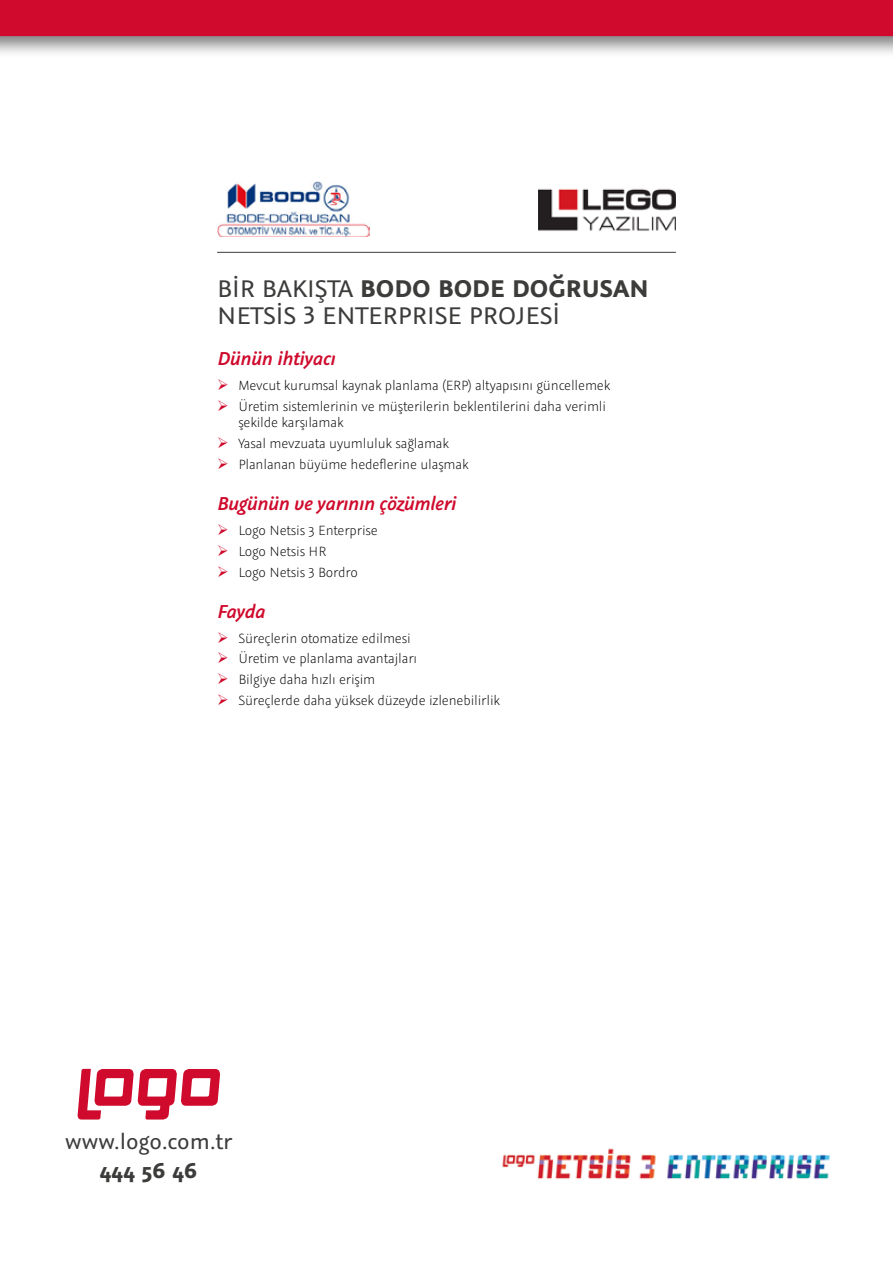
<style>
.page{position:relative;width:893px;height:1263px;background:#fff}
.page>*{position:absolute;margin:0;border:0;box-sizing:border-box;transform-origin:0 0}
.t1{font:27px/27px "Graublau Sans";color:#3c3c3b}
.t2{font:24px "Graublau Sans";color:#3c3c3b}
.t3{font:700 24px "Graublau Sans";color:#3c3c3b}
.t4{font:italic 21px "Graublau Sans Smbold";letter-spacing:-.02em;color:#cf0a2c}
.t5{font:300 15px/16.5px "Graublau Sans";letter-spacing:-.01em;color:#000}
.s1{font-weight:700}
.s2{color:#cf0a2c}
</style>
<div class="page">
<svg style="left:0;top:0;width:893px;height:53px;background:#ca435a"></svg>
<svg style="left:77px;top:1069px;width:144px;height:50px"></svg>
<img style="left:217px;top:182px;width:153px;height:54px">
<hr style="left:217px;top:252px;width:459px;height:1px;background:#3c3c3b">
<img style="left:539px;top:188px;width:137px;height:43px">
<img style="left:502px;top:1148px;width:328px;height:32px">
<p class="t1" style="left:217px;top:275px;width:433px">BİR BAKIŞTA <span class="s1">BODO BODE DOĞRUSAN<br></span>NETSİS 3 ENTERPRISE PROJESİ</p>
<p class="t4" style="left:217px;top:344px;width:120px">Dünün ihtiyacı</p>
<p class="t5" style="left:217px;top:377px;width:395px"><span class="s2">➢</span> Mevcut kurumsal kaynak planlama (ERP) altyapısını güncellemek</p>
<p class="t5" style="left:238px;top:398px;width:369px;text-indent:-21px"><span class="s2">➢</span> Üretim sistemlerinin ve müşterilerin beklentilerini daha verimli şekilde karşılamak</p>
<p class="t5" style="left:217px;top:435px;width:233px"><span class="s2">➢</span> Yasal mevzuata uyumluluk sağlamak</p>
<p class="t5" style="left:217px;top:456px;width:253px"><span class="s2">➢</span> Planlanan büyüme hedeflerine ulaşmak</p>
<p class="t4" style="left:217px;top:489px;width:241px">Bugünün ve yarının çözümleri</p>
<p class="t5" style="left:217px;top:522px;width:162px"><span class="s2">➢</span> Logo Netsis 3 Enterprise</p>
<p class="t5" style="left:217px;top:543px;width:111px"><span class="s2">➢</span> Logo Netsis HR</p>
<p class="t5" style="left:217px;top:564px;width:142px"><span class="s2">➢</span> Logo Netsis 3 Bordro</p>
<p class="t4" style="left:217px;top:597px;width:50px">Fayda</p>
<p class="t5" style="left:217px;top:630px;width:195px"><span class="s2">➢</span> Süreçlerin otomatize edilmesi</p>
<p class="t5" style="left:217px;top:651px;width:202px"><span class="s2">➢</span> Üretim ve planlama avantajları</p>
<p class="t5" style="left:217px;top:671px;width:160px"><span class="s2">➢</span> Bilgiye daha hızlı erişim</p>
<p class="t5" style="left:217px;top:692px;width:284px"><span class="s2">➢</span> Süreçlerde daha yüksek düzeyde izlenebilirlik</p>
<p class="t2" style="left:65px;top:1127px;width:169px">www.logo.com.tr</p>
<p class="t3" style="left:100px;top:1155px;width:99px">444 56 46</p>
</div>
